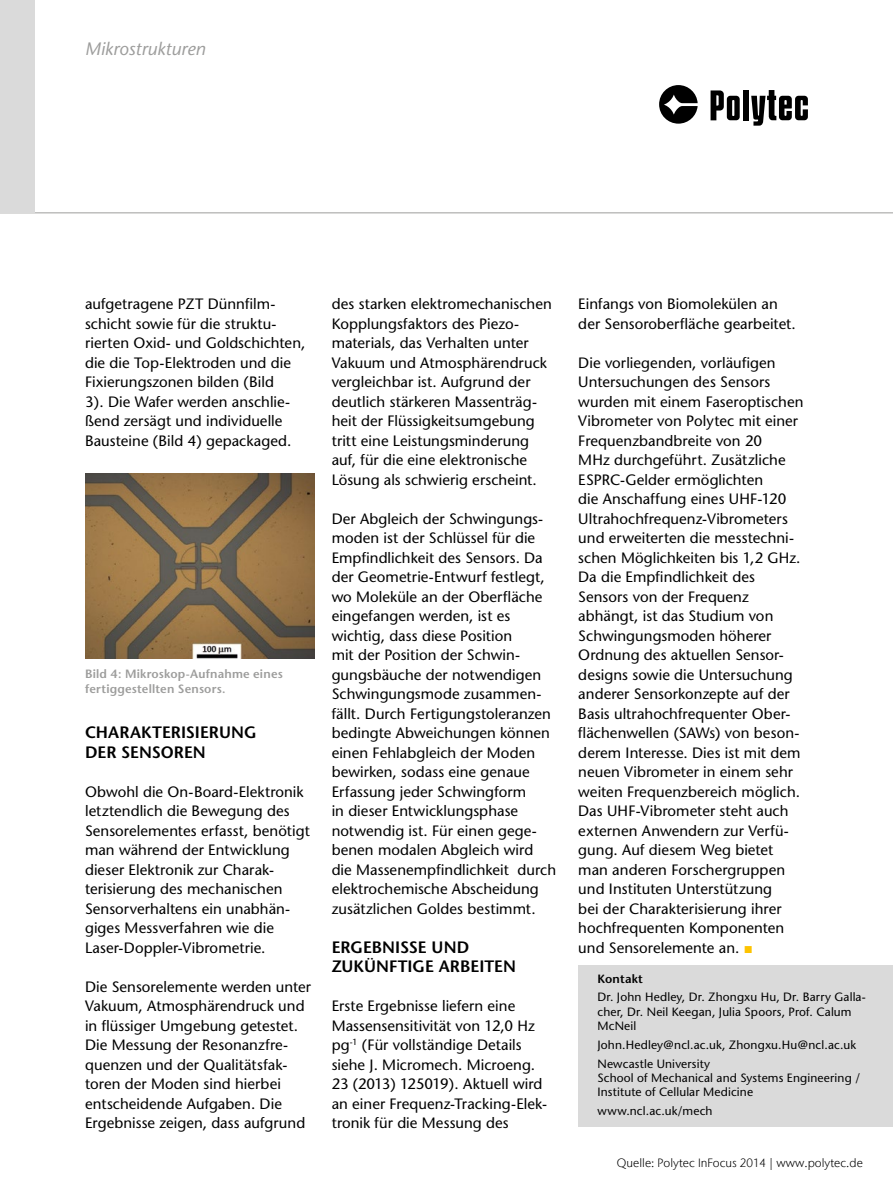
<style>
.page{position:relative;width:893px;height:1191px;background:#fff}
.page>*{position:absolute;margin:0;border:0;box-sizing:border-box;transform-origin:0 0}
.t1{font:italic 18px "Stone Sans";color:#9d9d9c}
.t2{font:600 16.5px/19.5px "Stone Sans";color:#000}
.t3{font:15px/19.5px "Stone Sans";letter-spacing:.005em;color:#000}
.t4{font:12px/14.4px "Stone Sans";letter-spacing:.01em;color:#000}
.t5{font:600 12px/15px "Stone Sans";letter-spacing:.015em;color:#9d9d9c}
.t6{font:300 12px "Stone Sans IIITC Com";color:#000}
.t7{font:600 12px "Stone Sans";letter-spacing:.02em;color:#000}
.s1{font-family:"Arial";color:#fdc300}
</style>
<div class="page">
<div style="left:743px;top:90px;width:6px;height:30px;background:#000"></div>
<svg style="left:711px;top:90px;width:29px;height:30px"></svg>
<svg style="left:659px;top:85px;width:39px;height:39px"></svg>
<svg style="left:751px;top:90px;width:57px;height:36px"></svg>
<hr style="left:0;top:213px;width:893px;height:1px;background:#9d9d9c">
<div style="left:0;top:0;width:34px;height:213px;background:#dadada"></div>
<div style="left:578px;top:965px;width:315px;height:162px;background:#dadada"></div>
<img style="left:85px;top:473px;width:230px;height:185px">
<p class="t1" style="left:85px;top:38px;width:122px">Mikrostrukturen</p>
<p class="t3" style="left:85px;top:294px;width:222px">aufgetragene PZT Dünnfilm&shy;schicht sowie für die struktu&shy;rierten Oxid- und Goldschichten, die die Top-Elektroden und die<br>Fixierungszonen bilden (Bild<br>3). Die Wafer werden anschlie&shy;ßend zersägt und individuelle<br>Bausteine (Bild 4) gepackaged.</p>
<p class="t5" style="left:85px;top:666px;width:199px">Bild 4: Mikroskop-Aufnahme eines fertiggestellten Sensors.</p>
<p class="t2" style="left:85px;top:722px;width:173px">CHARAKTERISIERUNG<br>DER SENSOREN</p>
<p class="t3" style="left:85px;top:781px;width:226px">Obwohl die On-Board-Elektronik letztendlich die Bewegung des<br>Sensorelementes erfasst, benötigt man während der Entwicklung dieser Elektronik zur Charak&shy;terisierung des mechanischen<br>Sensorverhaltens ein unabhän&shy;giges Messverfahren wie die<br>Laser-Doppler-Vibrometrie.</p>
<p class="t3" style="left:85px;top:976px;width:228px">Die Sensorelemente werden unter<br>Vakuum, Atmosphärendruck und in flüssiger Umgebung getestet.<br>Die Messung der Resonanzfre&shy;quenzen und der Qualitätsfak&shy;toren der Moden sind hierbei entscheidende Aufgaben. Die<br>Ergebnisse zeigen, dass aufgrund</p>
<p class="t3" style="left:332px;top:294px;width:222px">des starken elektromechanischen<br>Kopplungsfaktors des Piezo&shy;materials, das Verhalten unter<br>Vakuum und Atmosphärendruck vergleichbar ist. Aufgrund der deutlich stärkeren Massenträg&shy;heit der Flüssigkeitsumgebung tritt eine Leistungsminderung auf, für die eine elektronische<br>Lösung als schwierig erscheint.</p>
<p class="t3" style="left:332px;top:508px;width:226px">Der Abgleich der Schwingungs&shy;moden ist der Schlüssel für die<br>Empfindlichkeit des Sensors. Da der Geometrie-Entwurf festlegt, wo Moleküle an der Oberfläche eingefangen werden, ist es wichtig, dass diese Position<br>mit der Position der Schwin&shy;gungsbäuche der notwendigen<br>Schwingungsmode zusammen&shy;fällt. Durch Fertigungstoleranzen bedingte Abweichungen können einen Fehlabgleich der Moden bewirken, sodass eine genaue<br>Erfassung jeder Schwingform<br>in dieser Entwicklungsphase notwendig ist. Für einen gege&shy;benen modalen Abgleich wird die Massenempfindlichkeit durch elektrochemische Abscheidung zusätzlichen Goldes bestimmt.</p>
<p class="t2" style="left:332px;top:937px;width:186px">ERGEBNISSE UND<br>ZUKÜNFTIGE ARBEITEN</p>
<p class="t3" style="left:332px;top:996px;width:217px">Erste Ergebnisse liefern eine<br>Massensensitivität von 12,0 Hz pg<sup>-1</sup> (Für vollständige Details siehe J. Micromech. Microeng.<br>23 (2013) 125019). Aktuell wird an einer Frequenz-Tracking-Elek&shy;tronik für die Messung des</p>
<p class="t3" style="left:578px;top:294px;width:219px">Einfangs von Biomolekülen an der Sensoroberfläche gearbeitet.</p>
<p class="t3" style="left:578px;top:352px;width:227px">Die vorliegenden, vorläufigen<br>Untersuchungen des Sensors wurden mit einem Faseroptischen<br>Vibrometer von Polytec mit einer<br>Frequenzbandbreite von 20<br>MHz durchgeführt. Zusätzliche<br>ESPRC-Gelder ermöglichten<br>die Anschaffung eines UHF-120<br>Ultrahochfrequenz-Vibrometers und erweiterten die messtechni&shy;schen Möglichkeiten bis 1,2 GHz.<br>Da die Empfindlichkeit des<br>Sensors von der Frequenz abhängt, ist das Studium von<br>Schwingungsmoden höherer<br>Ordnung des aktuellen Sensor&shy;designs sowie die Untersuchung anderer Sensorkonzepte auf der<br>Basis ultrahochfrequenter Ober&shy;flächenwellen (SAWs) von beson&shy;derem Interesse. Dies ist mit dem neuen Vibrometer in einem sehr weiten Frequenzbereich möglich.<br>Das UHF-Vibrometer steht auch externen Anwendern zur Verfü&shy;gung. Auf diesem Weg bietet man anderen Forschergruppen und Instituten Unterstützung<br>bei der Charakterisierung ihrer hochfrequenten Komponenten und Sensorelemente an. <span class="s1">■</span></p>
<p class="t7" style="left:597px;top:971px;width:47px">Kontakt</p>
<p class="t4" style="left:597px;top:990px;width:270px">Dr. John Hedley, Dr. Zhongxu Hu, Dr. Barry Galla&shy;cher, Dr. Neil Keegan, Julia Spoors, Prof. Calum<br>McNeil</p>
<p class="t4" style="left:597px;top:1035px;width:260px;line-height:18.6px">John.Hedley@ncl.ac.uk, Zhongxu.Hu@ncl.ac.uk<br>Newcastle University</p>
<p class="t4" style="left:597px;top:1070px;width:264px">School of Mechanical and Systems Engineering /<br>Institute of Cellular Medicine</p>
<p class="t4" style="left:597px;top:1103px;width:117px">www.ncl.ac.uk/mech</p>
<p class="t6" style="left:617px;top:1155px;width:248px">Quelle: Polytec InFocus 2014 | www.polytec.de</p>
</div>
